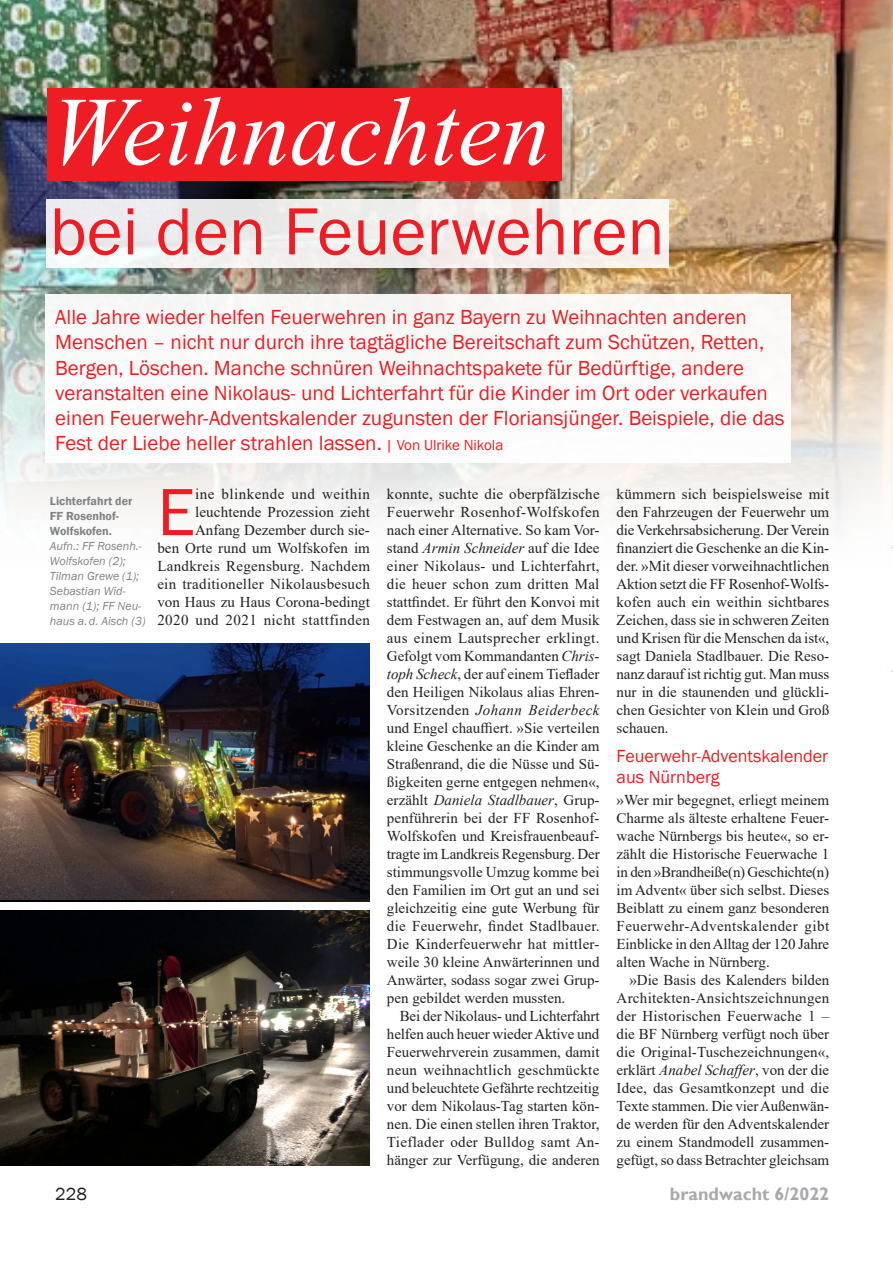
<style>
.page{position:relative;width:893px;height:1263px;background:#fff}
.page>*{position:absolute;margin:0;border:0;box-sizing:border-box;transform-origin:0 0}
.t1{font:italic 97.5px "Times New Roman";color:#fff}
.Fließtext_Anfang_mit{font:69px "Franklin Gothic";color:#ee1d23}
.Untertitel_Einsatzbe{font:21px/25.2px "Franklin Gothic";color:#ee1d23}
.Interview{font:18px/21.6px "Franklin Gothic";color:#ee1d23}
.t2{font:700 18px "Gill Sans";color:#a8a9ad}
.t3{font:18px "Franklin Gothic";color:#231f20}
.Fließtext_Anfang_mit-2{font:15px/18px "Times New Roman";letter-spacing:.01em;color:#231f20;text-align:right}
.Fließtext_mit_Einzug{font:15px/18px "Times New Roman";color:#231f20;text-align:justify}
.Fließtext_ohne_Einzu{font:15px/18px "Times New Roman";letter-spacing:-.01em;color:#231f20;text-align:justify}
.Bildquellenangaben_K{font:italic 12px/15px "Franklin Gothic";color:#808285}
.Bildtext_normal{font:600 12px/15px "Franklin Gothic";color:#808285}
.s1{font-size:15px}
.s2{font-style:italic}
</style>
<div class="page">
<img style="left:0;top:0;width:893px;height:547px">
<div style="left:47px;top:88px;width:514px;height:93px;background:#ee1d23"></div>
<div style="left:47px;top:199px;width:622px;height:69px;background:#f1eeee"></div>
<div style="left:46px;top:294px;width:745px;height:169px;background:#fff"></div>
<img style="left:0;top:910px;width:370px;height:255px">
<img style="left:0;top:643px;width:370px;height:258px">
<p class="t1" style="left:50px;top:65px;width:502px">Weihnachten</p>
<p class="Fließtext_Anfang_mit" style="left:50px;top:189px;width:617px">bei den Feuerwehren</p>
<p class="Untertitel_Einsatzbe" style="left:55px;top:305px;width:731px">Alle Jahre wieder helfen Feuerwehren in ganz Bayern zu Weihnachten anderen Menschen – nicht nur durch ihre tagtägliche Bereitschaft zum Schützen, Retten, Bergen, Löschen. Manche schnüren Weihnachtspakete für Bedürftige, andere veranstalten eine Nikolaus- und Lichterfahrt für die Kinder im Ort oder verkaufen einen Feuerwehr-Adventskalender zugunsten der Floriansjünger. Beispiele, die das Fest der Liebe heller strahlen lassen. <span class="s1">| Von Ulrike Nikola</span></p>
<p class="Fließtext_Anfang_mit" style="left:157px;top:469px;width:39px">E</p>
<p class="Fließtext_mit_Einzug" style="left:617px;top:485px;width:214px">kümmern sich beispielsweise mit den Fahrzeugen der Feuerwehr um die Verkehrsabsicherung. Der Verein finanziert die Geschenke an die Kin&shy;der. »Mit dieser vorweihnachtlichen Aktion setzt die FF Rosenhof-Wolfs&shy;kofen auch ein weithin sichtbares Zeichen, dass sie in schweren Zeiten und Krisen für die Menschen da ist«, sagt Daniela Stadlbauer. Die Reso&shy;nanz darauf ist richtig gut. Man muss nur in die staunenden und glückli&shy;chen Gesichter von Klein und Groß schauen.</p>
<p class="Interview" style="left:617px;top:745px;width:213px">Feuerwehr-Adventskalender aus Nürnberg</p>
<p class="Fließtext_ohne_Einzu" style="left:617px;top:791px;width:214px">»Wer mir begegnet, erliegt meinem Charme als älteste erhaltene Feuer&shy;wache Nürnbergs bis heute«, so er&shy;zählt die Historische Feuerwache 1 in den »Brandheiße(n) Geschichte(n) im Advent« über sich selbst. Dieses Beiblatt zu einem ganz besonderen Feuerwehr-Adventskalender gibt Einblicke in den Alltag der 120 Jahre alten Wache in Nürnberg.</p>
<p class="Fließtext_mit_Einzug" style="left:617px;top:971px;width:214px;text-indent:13px">»Die Basis des Kalenders bilden Architekten-Ansichtszeichnungen der Historischen Feuerwache 1 – die BF Nürnberg verfügt noch über die Original-Tuschezeichnungen«, erklärt <span class="s2">Anabel Schaffer</span>, von der die Idee, das Gesamtkonzept und die Texte stammen. Die vier Außenwän&shy;de werden für den Adventskalender zu einem Standmodell zusammen&shy;gefügt, so dass Betrachter gleichsam</p>
<p class="Fließtext_Anfang_mit-2" style="left:157px;top:485px;width:214px">ine blinkende und weithin leuchtende Prozession zieht<br>Anfang Dezember durch sie-<br>ben Orte rund um Wolfskofen im<br>Landkreis Regensburg. Nachdem ein traditioneller Nikolausbesuch von Haus zu Haus Corona-bedingt<br>2020 und 2021 nicht stattfinden</p>
<p class="Fließtext_Anfang_mit-2" style="left:387px;top:485px;width:214px;text-align:justify">konnte, suchte die oberpfälzische Feuerwehr Rosenhof-Wolfskofen nach einer Alternative. So kam Vor&shy;stand <span class="s2">Armin Schneider</span> auf die Idee einer Nikolaus- und Lichterfahrt, die heuer schon zum dritten Mal stattfindet. Er führt den Konvoi mit dem Festwagen an, auf dem Musik aus einem Lautsprecher erklingt.<br>Gefolgt vom Kommandanten <span class="s2">Chris&shy;toph Scheck</span>, der auf einem Tieflader den Heiligen Nikolaus alias Ehren-Vorsitzenden <span class="s2">Johann Beiderbeck </span>und Engel chauffiert. »Sie verteilen kleine Geschenke an die Kinder am Straßenrand, die die Nüsse und Sü&shy;ßigkeiten gerne entgegen nehmen«, erzählt <span class="s2">Daniela Stadlbauer</span>, Grup&shy;penführerin bei der FF Rosenhof-Wolfskofen und Kreisfrauenbeauf&shy;tragte im Landkreis Regensburg. Der stimmungsvolle Umzug komme bei den Familien im Ort gut an und sei gleichzeitig eine gute Werbung für die Feuerwehr, findet Stadlbauer.<br>Die Kinderfeuerwehr hat mittler&shy;weile 30 kleine Anwärterinnen und Anwärter, sodass sogar zwei Grup&shy;pen gebildet werden mussten.</p>
<p class="Fließtext_mit_Einzug" style="left:387px;top:1007px;width:214px;text-indent:13px">Bei der Nikolaus- und Lichterfahrt helfen auch heuer wieder Aktive und Feuerwehrverein zusammen, damit neun weihnachtlich geschmückte und beleuchtete Gefährte rechtzeitig vor dem Nikolaus-Tag starten kön&shy;nen. Die einen stellen ihren Traktor, Tieflader oder Bulldog samt An&shy;hänger zur Verfügung, die anderen</p>
<p class="Bildtext_normal" style="left:50px;top:494px;width:84px">Lichterfahrt der<br>FF Rosenhof-<br>Wolfskofen.</p>
<p class="Bildquellenangaben_K" style="left:50px;top:539px;width:97px">Aufn.: FF Rosenh.-<br>Wolfskofen (2);<br>Tilman Grewe (1);<br>Sebastian Wid&shy;mann (1); FF Neu&shy;haus a.d. Aisch (3)</p>
<p class="t3" style="left:55px;top:1182px;width:33px">228</p>
<p class="t2" style="left:670px;top:1183px;width:161px">brandwacht 6/2022</p>
</div>
